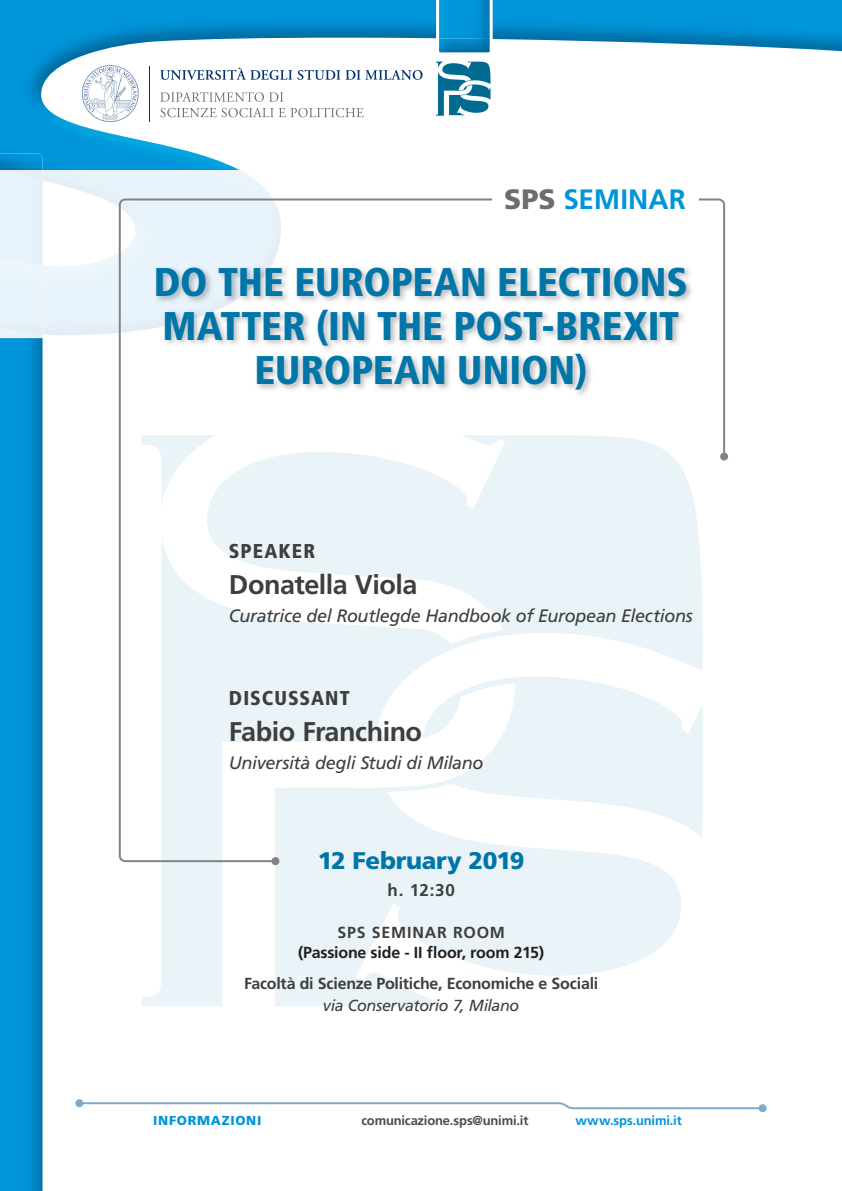
<style>
.page{position:relative;width:842px;height:1191px;background:#fff}
.page>*{position:absolute;margin:0;border:0;box-sizing:border-box;transform-origin:0 0}
.t1{font:900 condensed 40px/44px "Frutiger LT Std";color:#0076a8;text-align:center}
.t2{font:700 28px "Frutiger LT Std";color:#0095d9}
.t3{font:700 27px "Frutiger LT Std";letter-spacing:-.02em;color:#3e3e3f}
.t4{font:900 24px "Frutiger LT Std";letter-spacing:-.015em;color:#0076a8}
.t5{font:900 condensed 20px "Frutiger LT Std";letter-spacing:.055em;color:#3e3e3f}
.t6{font:italic 18px "Frutiger LT Std";letter-spacing:-.02em;color:#3e3e3f}
.t7{font:700 17px "Frutiger LT Std";color:#3e3e3f}
.t8{font:700 16px "Frutiger LT Std";letter-spacing:-.015em;color:#3e3e3f}
.t9{font:700 16px "Frutiger LT Std";letter-spacing:-.015em;color:#231f20}
.t10{font:italic 16px "Frutiger LT Std";letter-spacing:-.02em;color:#3e3e3f}
.t11{font:700 16px "Frutiger LT Std";letter-spacing:.05em;color:#3e3e3f}
.t12{font:700 13px "Frutiger LT Std";letter-spacing:-.015em;color:#4b4c4d}
.t13{font:700 13px "Frutiger LT Std";letter-spacing:-.015em;color:#0095d9}
.t14{font:900 13px "Frutiger LT Std";letter-spacing:.055em;color:#0095d9}
.s1{font-weight:900;color:#6c6d70}
</style>
<div class="page">
<img style="left:0;top:338px;width:43px;height:853px">
<img style="left:0;top:0;width:842px;height:170px">
<svg style="left:142px;top:862px;width:80px;height:144px;fill:#eaf3f8"></svg>
<svg style="left:222px;top:862px;width:134px;height:144px;fill:#eaf3f8"></svg>
<svg style="left:356px;top:862px;width:325px;height:144px;fill:#eaf3f8"></svg>
<div style="left:0;top:310px;width:119px;height:25px;background:#e7f1f9"></div>
<img style="left:0;top:170px;width:272px;height:140px">
<svg style="left:436px;top:0;width:57px;height:55px;background:#279dd4"></svg>
<svg style="left:119px;top:198px;width:606px;height:664px;fill:#eaf3fb"></svg>
<div style="left:271px;top:857px;width:8px;height:8px;background:#808285;border-radius:50%"></div>
<div style="left:720px;top:452px;width:8px;height:8px;background:#808285;border-radius:50%"></div>
<svg style="left:79px;top:1102px;width:682px;height:7px"></svg>
<div style="left:75px;top:1099px;width:8px;height:8px;background:#7eaacb;border-radius:50%"></div>
<div style="left:759px;top:1104px;width:8px;height:8px;background:#7eaacb;border-radius:50%"></div>
<div style="left:492px;top:170px;width:206px;height:57px;background:#fff"></div>
<img style="left:154px;top:265px;width:540px;height:133px">
<img style="left:154px;top:310px;width:63px;height:18px">
<img style="left:154px;top:265px;width:117px;height:45px">
<img style="left:436px;top:59px;width:57px;height:58px">
<svg style="left:82px;top:65px;width:57px;height:57px"></svg>
<svg style="left:160px;top:68px;width:180px;height:12px"></svg>
<svg style="left:346px;top:70px;width:77px;height:10px"></svg>
<svg style="left:160px;top:92px;width:123px;height:10px"></svg>
<svg style="left:160px;top:108px;width:204px;height:9px"></svg>
<hr style="left:149px;top:66px;width:1px;height:56px;background:#00326d">
<svg style="left:427px;top:946px;width:9px;height:12px"></svg>
<h2 class="t2" style="left:504px;top:183px;width:183px"><span class="s1">SPS</span> SEMINAR</h2>
<h1 class="t1" style="left:154px;top:260px;width:535px">DO THE EUROPEAN ELECTIONS<br>MATTER (IN THE POST-BREXIT<br>EUROPEAN UNION)</h1>
<p class="t5" style="left:229px;top:539px;width:88px">SPEAKER</p>
<h3 class="t3" style="left:229px;top:569px;width:190px">Donatella Viola</h3>
<p class="t6" style="left:229px;top:605px;width:465px">Curatrice del Routlegde Handbook of European Elections</p>
<p class="t5" style="left:229px;top:686px;width:122px">DISCUSSANT</p>
<h3 class="t3" style="left:229px;top:716px;width:195px">Fabio Franchino</h3>
<p class="t6" style="left:229px;top:752px;width:256px">Università degli Studi di Milano</p>
<h3 class="t4" style="left:318px;top:845px;width:208px">12 February 2019</h3>
<p class="t7" style="left:387px;top:880px;width:69px">h. 12:30</p>
<p class="t11" style="left:337px;top:923px;width:169px">SPS SEMINAR ROOM</p>
<p class="t9" style="left:298px;top:943px;width:247px">(Passione side - II oor, room 215)</p>
<p class="t8" style="left:244px;top:973px;width:356px">Facoltà di Scienze Politiche, Economiche e Sociali</p>
<p class="t10" style="left:323px;top:995px;width:198px">via Conservatorio 7, Milano</p>
<p class="t12" style="left:361px;top:1112px;width:168px">comunicazione.sps@unimi.it</p>
<p class="t14" style="left:153px;top:1113px;width:110px">INFORMAZIONI</p>
<p class="t13" style="left:575px;top:1113px;width:108px">www.sps.unimi.it</p>
</div>
